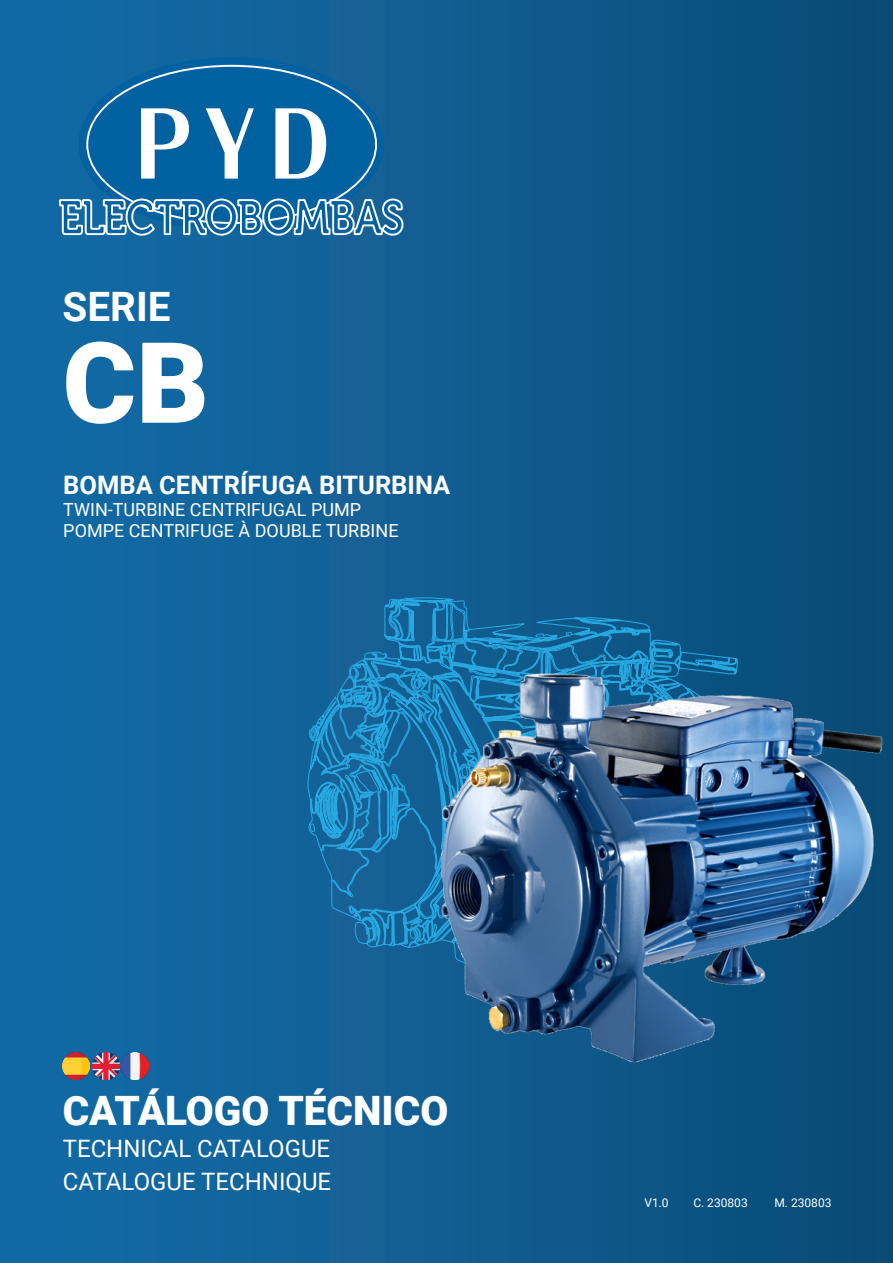
<style>
.page{position:relative;width:893px;height:1263px;background:#fff}
.page>*{position:absolute;margin:0;border:0;box-sizing:border-box;transform-origin:0 0}
.t1{font:900 112.5px "Roboto";color:#fff}
.t2{font:900 40.5px "Roboto";color:#fff}
.t3{font:700 40.5px "Roboto";color:#fff}
.t4{font:700 25.5px "Roboto";color:#fff}
.t5{font:24px "Roboto";color:#fff}
.t6{font:18px "Roboto";color:#fff}
.t7{font:12px "Roboto";color:#fff}
</style>
<div class="page">
<div style="left:0;top:0;width:893px;height:1263px;background:linear-gradient(to right,#146da9,#0a4c76)"></div>
<div style="left:79px;top:57px;width:305px;height:174px;background:#0061a0;border-radius:50%"></div>
<svg style="left:141px;top:108px;width:48px;height:71px"></svg>
<svg style="left:206px;top:108px;width:48px;height:71px"></svg>
<svg style="left:275px;top:108px;width:51px;height:71px"></svg>
<svg style="left:58px;top:198px;width:346px;height:38px"></svg>
<img style="left:63px;top:1052px;width:27px;height:27px">
<img style="left:122px;top:1052px;width:27px;height:27px">
<img style="left:92px;top:1052px;width:27px;height:27px">
<svg style="left:310px;top:502px;width:412px;height:648px;background:#115d90"></svg>
<svg style="left:326px;top:631px;width:345px;height:309px;background:#1974a9"></svg>
<img style="left:441px;top:674px;width:441px;height:389px">
<p class="t3" style="left:63px;top:278px;width:110px">SERIE</p>
<p class="t1" style="left:63px;top:304px;width:148px">CB</p>
<p class="t4" style="left:63px;top:467px;width:389px">BOMBA CENTRÍFUGA BITURBINA</p>
<p class="t6" style="left:63px;top:497px;width:299px">TWIN-TURBINE CENTRIFUGAL PUMP</p>
<p class="t6" style="left:63px;top:518px;width:337px">POMPE CENTRIFUGE À DOUBLE TURBINE</p>
<p class="t2" style="left:63px;top:1082px;width:387px">CATÁLOGO TÉCNICO</p>
<p class="t5" style="left:63px;top:1132px;width:269px">TECHNICAL CATALOGUE</p>
<p class="t5" style="left:63px;top:1164px;width:270px">CATALOGUE TECHNIQUE</p>
<p class="t7" style="left:644px;top:1194px;width:26px">V1.0</p>
<p class="t7" style="left:693px;top:1194px;width:56px">C. 230803</p>
<p class="t7" style="left:774px;top:1194px;width:59px">M. 230803</p>
</div>
